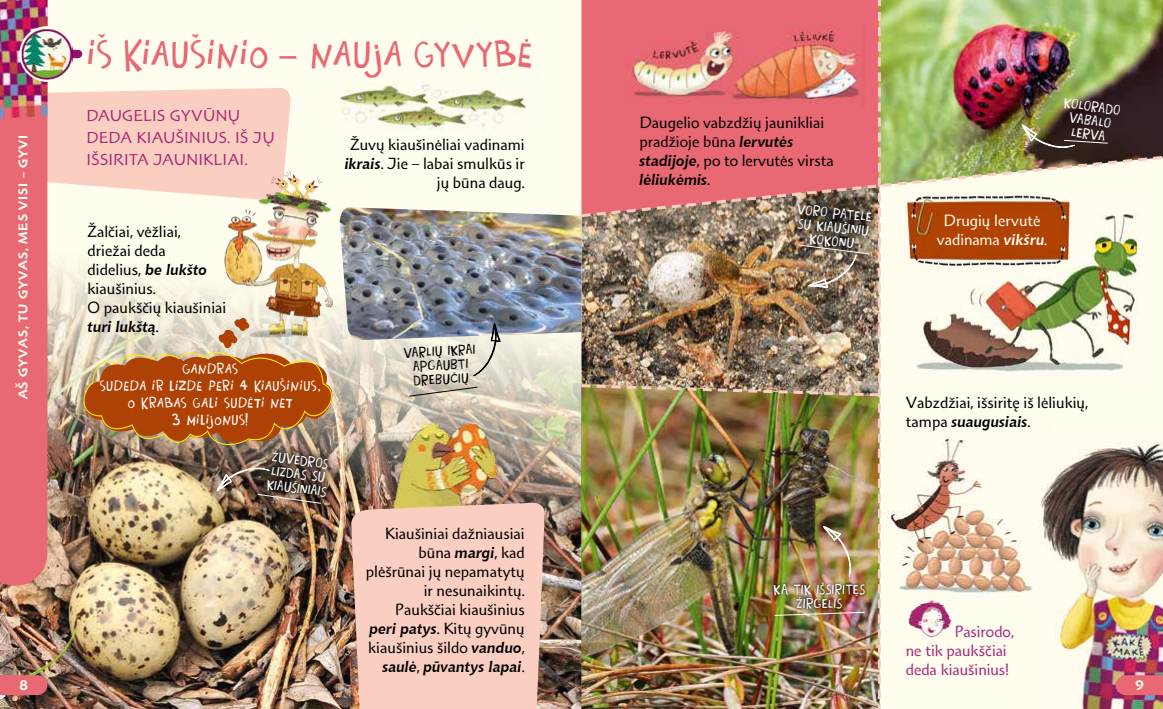
<style>
.page{position:relative;width:1163px;height:709px;background:#fff}
.page>*{position:absolute;margin:0;border:0;box-sizing:border-box;transform-origin:0 0}
.t1{font:40px "Kake Make";letter-spacing:.005em;color:#e86873}
.t2{font:15.5px/19px "Hoffmann Book LT";color:#000}
.t3{font:15.5px/19px "Hoffmann Book LT";letter-spacing:-.005em;color:#a62d80}
.t4{font:15.5px/19px "Hoffmann Book LT";letter-spacing:-.005em;color:#fffded;text-align:center}
.t5{font:15px/17px "Kake Make";letter-spacing:.025em;color:#fff;text-align:center}
.t6{font:15px/22px "Hoffmann Book LT";letter-spacing:.015em;color:#ab2576}
.t7{font:italic 700 14.8px "Chianti BT";color:#000}
.t8{font:13px/14px "Kake Make";letter-spacing:.03em;color:#fff;text-align:center}
.t9{font:13px/14px "Kake Make";color:#000;text-align:center}
.t10{font:13px "Hoffmann Bold LT";color:#fffded}
.t11{font:12px "Hoffmann Bold LT";letter-spacing:.08em;color:#fffded}
.s1{font-family:"Chianti BT";font-weight:700;font-style:italic;font-size:14.8px}
.s2{font-family:"Hoffmann Book LT";font-weight:400;font-style:normal;font-size:15.5px}
</style>
<div class="page">
<div style="left:0;top:0;width:1162px;height:709px;background:#fffded"></div>
<img style="left:881px;top:0;width:281px;height:153px">
<img style="left:0;top:220px;width:578px;height:489px">
<img style="left:340px;top:207px;width:238px;height:133px">
<img style="left:886px;top:438px;width:147px;height:159px">
<img style="left:881px;top:153px;width:281px;height:34px">
<svg style="left:333px;top:442px;width:3px;height:63px"></svg>
<img style="left:905px;top:594px;width:49px;height:44px">
<svg style="left:408px;top:386px;width:70px;height:11px"></svg>
<img style="left:1039px;top:442px;width:123px;height:267px">
<img style="left:915px;top:213px;width:224px;height:159px">
<img style="left:383px;top:405px;width:121px;height:94px">
<svg style="left:351px;top:499px;width:193px;height:210px;background:#f3c9b9"></svg>
<img style="left:340px;top:81px;width:186px;height:49px">
<img style="left:333px;top:220px;width:6px;height:126px">
<img style="left:900px;top:186px;width:180px;height:84px">
<img style="left:1020px;top:117px;width:88px;height:35px">
<svg style="left:473px;top:322px;width:27px;height:54px"></svg>
<img style="left:578px;top:0;width:303px;height:709px">
<svg style="left:0;top:675px;width:47px;height:20px"></svg>
<svg style="left:1115px;top:675px;width:47px;height:20px"></svg>
<img style="left:0;top:0;width:333px;height:586px">
<img style="left:0;top:0;width:47px;height:126px">
<svg style="left:19px;top:26px;width:56px;height:56px"></svg>
<div style="left:33px;top:50px;width:49px;height:8px;background:#931270;border-radius:4px"></div>
<img style="left:22px;top:29px;width:51px;height:50px">
<p class="t11" style="left:15px;top:399px;width:266px;rotate:-90deg">AŠ GYVAS, TU GYVAS, MES VISI – GYVI</p>
<h1 class="t1" style="left:88px;top:32px;width:448px">iš kiaušinio – nauja gyvybė</h1>
<p class="t6" style="left:86px;top:105px;width:190px">DAUGELIS GYVŪNŲ<br>DEDA KIAUŠINIUS. IŠ JŲ<br>IŠSIRITA JAUNIKLIAI.</p>
<p class="t2" style="left:639px;top:113px;width:196px">Daugelio vabzdžių jaunikliai pradžioje būna <span class="s1">lervutės stadijoje</span>, po to lervutės virsta</p>
<p class="t7" style="left:639px;top:169px;width:72px">lėliukėmis<span class="s2">.</span></p>
<p class="t2" style="left:345px;top:135px;width:181px;text-align:right">Žuvų kiaušinėliai vadinami <span class="s1">ikrais</span>. Jie – labai smulkūs ir jų būna daug.</p>
<p class="t2" style="left:88px;top:221px;width:140px">Žalčiai, vėžliai, driežai deda<br>didelius, <span class="s1">be lukšto </span>kiaušinius.<br>O paukščių kiaušiniai</p>
<p class="t7" style="left:88px;top:316px;width:73px">turi lukštą<span class="s2">.</span></p>
<p class="t5" style="left:100px;top:361px;width:223px">gandras<br>sudeda ir lizde peri 4 kiaušinius, o krabas gali sudėti net<br>3 milijonus!</p>
<p class="t8" style="left:271px;top:450px;width:61px;text-align:left;rotate:7deg">ŽUVĖDROS<br>LIZDAS SU<br>KIAUŠINIAIS</p>
<p class="t9" style="left:404px;top:347px;width:73px;rotate:-3deg">VARLIŲ IKRAI<br>APGAUBTI<br>DREBUČIŲ</p>
<p class="t2" style="left:366px;top:524px;width:160px;text-align:right">Kiaušiniai dažniausiai būna <span class="s1">margi</span>, kad plėšrūnai jų nepamatytų ir nesunaikintų.<br>Paukščiai kiaušinius <span class="s1">peri patys</span>. Kitų gyvūnų kiaušinius šildo <span class="s1">vanduo</span>,</p>
<p class="t7" style="left:382px;top:656px;width:144px">saulė<span class="s2">,</span> pūvantys lapai<span class="s2">.</span></p>
<p class="t8" style="left:798px;top:203px;width:76px;rotate:6deg">VORO PATELĖ<br>SU KIAUŠINIŲ<br>KOKONU</p>
<p class="t8" style="left:773px;top:584px;width:93px">KĄ TIK IŠSIRITĘS<br>ŽIRGELIS</p>
<p class="t8" style="left:1064px;top:96px;width:59px;rotate:8deg">KOLORADO<br>VABALO<br>LERVA</p>
<p class="t4" style="left:936px;top:210px;width:112px">Drugių lervutė vadinama <span class="s1">vikšru</span>.</p>
<p class="t2" style="left:905px;top:392px;width:184px">Vabzdžiai, išsiritę iš lėliukių,</p>
<p class="t7" style="left:905px;top:411px;width:126px"><span class="s2">tampa</span> suaugusiais<span class="s2">.</span></p>
<p class="t3" style="left:905px;top:621px;width:110px;text-indent:49px">Pasirodo, ne tik paukščiai deda kiaušinius!</p>
<p class="t10" style="left:20px;top:676px;width:10px">8</p>
<p class="t10" style="left:1135px;top:676px;width:10px">9</p>
</div>
